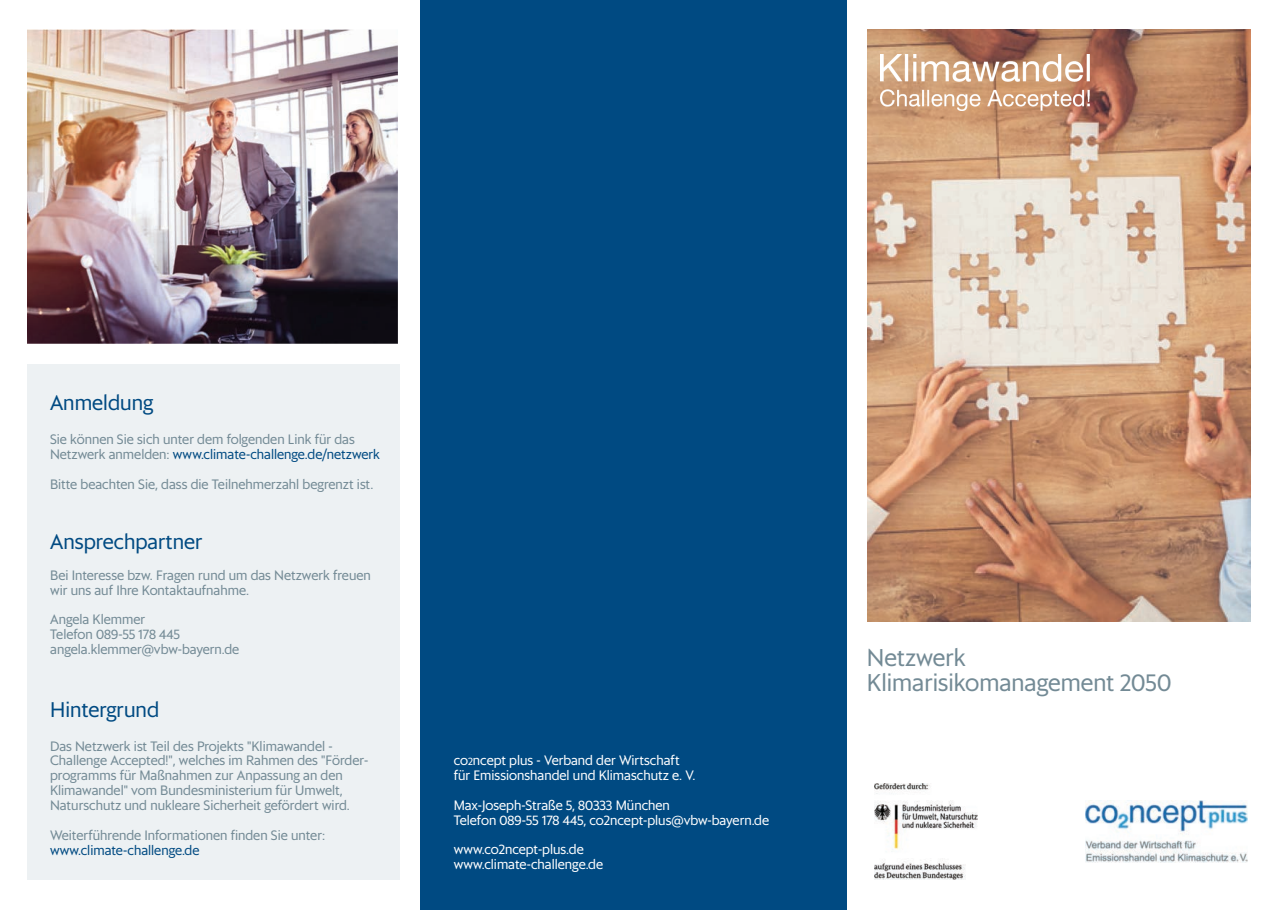
<style>
.page{position:relative;width:1280px;height:910px;background:#fff}
.page>*{position:absolute;margin:0;border:0;box-sizing:border-box;transform-origin:0 0}
.t1{font:24px/24.8px "Sanomat Sans";color:#738a95}
.t2{font:21px "Sanomat Sans";color:#004a82}
.t3{font:13.5px/14.9px "Sanomat Sans";color:#738a95}
.t4{font:13.5px/14.9px "Sanomat Sans";color:#fff}
.t5{font:13.5px "Sanomat Sans";color:#004a82}
.s1{color:#004a82}
.s2{font-size:10.5px}
</style>
<div class="page">
<div style="left:28px;top:364px;width:372px;height:516px;background:#edf1f3"></div>
<img style="left:867px;top:30px;width:383px;height:591px">
<div style="left:420px;top:0;width:427px;height:910px;background:#004a82"></div>
<img style="left:28px;top:30px;width:370px;height:313px">
<img style="left:880px;top:55px;width:209px;height:56px">
<img style="left:874px;top:784px;width:104px;height:96px">
<img style="left:1085px;top:800px;width:162px;height:63px">
<h2 class="t2" style="left:50px;top:387px;width:105px">Anmeldung</h2>
<p class="t3" style="left:50px;top:431px;width:331px">Sie können Sie sich unter dem folgenden Link für das<br>Netzwerk anmelden: <span class="s1">www.climate-challenge.de/netzwerk</span></p>
<p class="t3" style="left:50px;top:475px;width:325px">Bitte beachten Sie, dass die Teilnehmerzahl begrenzt ist.</p>
<h2 class="t2" style="left:50px;top:526px;width:154px">Ansprechpartner</h2>
<p class="t3" style="left:50px;top:566px;width:322px">Bei Interesse bzw. Fragen rund um das Netzwerk freuen wir uns auf Ihre Kontaktaufnahme.</p>
<p class="t3" style="left:50px;top:611px;width:191px">Angela Klemmer<br>Telefon 089-55 178 445 angela.klemmer@vbw-bayern.de</p>
<h2 class="t2" style="left:50px;top:693px;width:111px">Hintergrund</h2>
<p class="t3" style="left:50px;top:737px;width:320px">Das Netzwerk ist Teil des Projekts "Klimawandel - Challenge Accepted!", welches im Rahmen des "Förder&shy;programms für Maßnahmen zur Anpassung an den Klimawandel" vom Bundesministerium für Umwelt, Naturschutz und nukleare Sicherheit gefördert wird.</p>
<p class="t3" style="left:50px;top:826px;width:277px">Weiterführende Informationen finden Sie unter:</p>
<p class="t5" style="left:50px;top:839px;width:151px">www.climate-challenge.de</p>
<p class="t4" style="left:454px;top:752px;width:243px">co<span class="s2">2</span>ncept plus - Verband der Wirtschaft für Emissionshandel und Klimaschutz e. V.</p>
<p class="t4" style="left:454px;top:796px;width:317px">Max-Joseph-Straße 5, 80333 München<br>Telefon 089-55 178 445, co2ncept-plus@vbw-bayern.de</p>
<p class="t4" style="left:454px;top:841px;width:151px">www.co2ncept-plus.de www.climate-challenge.de</p>
<h1 class="t1" style="left:867px;top:643px;width:306px">Netzwerk<br>Klimarisikomanagement 2050</h1>
</div>
